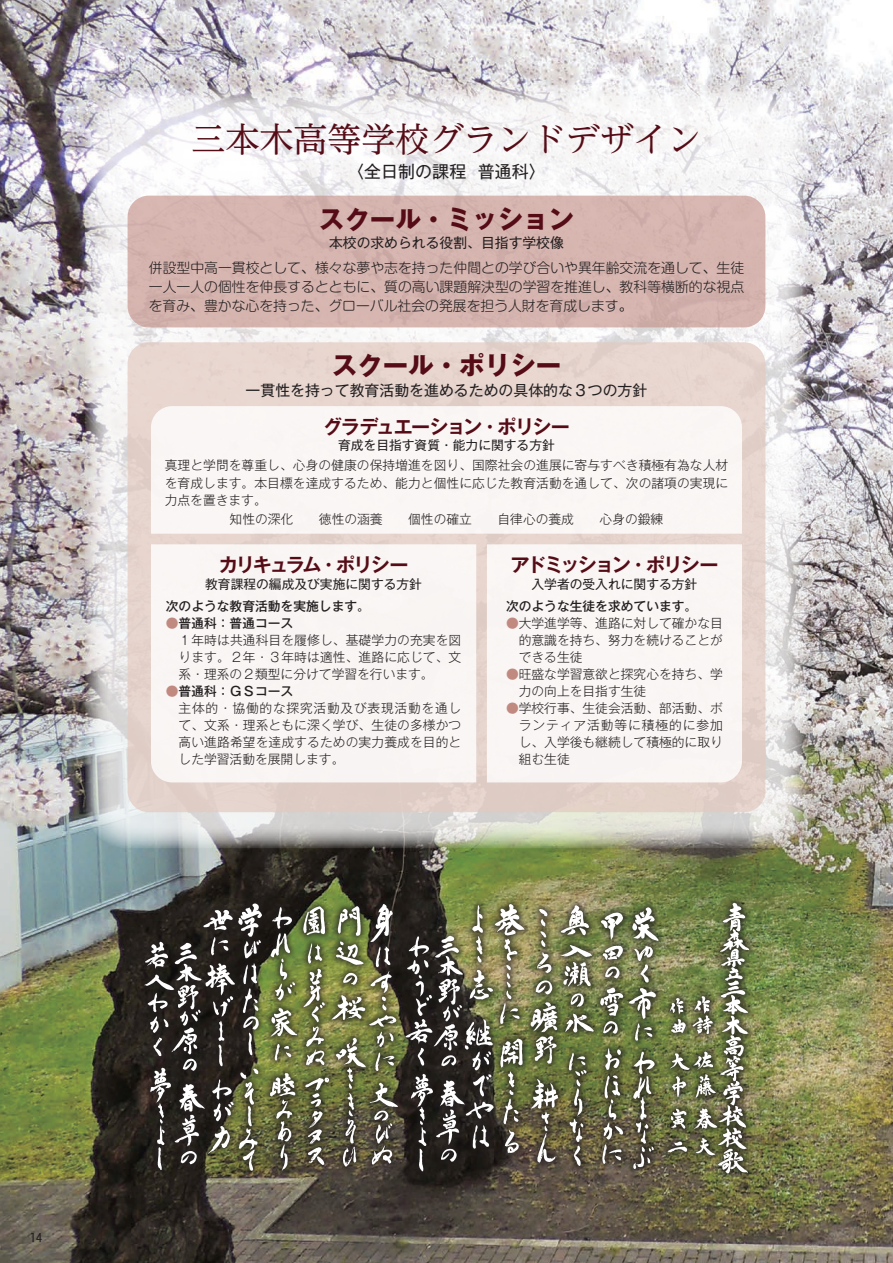
<style>
.page{position:relative;width:893px;height:1263px;background:#fff}
.page>*{position:absolute;margin:0;border:0;box-sizing:border-box;transform-origin:0 0}
.t1{font:34.05px "UD Reimin Pro";color:#550c16}
.t2{font:700 25.5px "Gothic MB101 Pro";color:#550c16}
.t3{font:700 19.2px "Gothic MB101 Pro De";letter-spacing:-.095em;color:#550c16}
.t4{font:16.95px "Gothic MB101 Pro";color:#231f20}
.t5{font:14.85px "Gothic MB101 Pro";color:#231f20}
.t6{font:300 13.8px/19.2px "Shin M Go Pro";color:#231f20;text-align:justify}
.t7{font:13.8px "Gothic MB101 Pro";color:#231f20}
.t8{font:300 12.75px/17px "Gothic MB101 Pro";letter-spacing:.005em;color:#231f20;text-align:justify}
.t9{font:12.75px "Gothic MB101 Pro";color:#231f20}
.t10{font:500 12.75px "Gothic MB101 Pro";color:#231f20}
.t11{font:11.7px "Hira Kaku Std N W5";color:#231f20}
.s1{font-weight:500;color:#c18a81}
.s2{font-weight:500}
</style>
<div class="page">
<img style="left:0;top:0;width:893px;height:1263px">
<svg style="left:85px;top:85px;width:723px;height:763px"></svg>
<div style="left:128px;top:196px;width:637px;height:131px;background:#d6b5af;border-radius:21px"></div>
<div style="left:128px;top:342px;width:637px;height:470px;background:#e7d5ce;border-radius:21px"></div>
<div style="left:487px;top:544px;width:255px;height:238px;background:#f9f6f4"></div>
<div style="left:151px;top:406px;width:591px;height:128px;background:#faf6f5"></div>
<div style="left:151px;top:544px;width:325px;height:238px;background:#f9f5f4"></div>
<img style="left:124px;top:893px;width:645px;height:289px">
<h1 class="t1" style="left:191px;top:112px;width:512px">三本木高等学校グランドデザイン</h1>
<h3 class="t4" style="left:347px;top:157px;width:200px">〈全日制の課程 普通科〉</h3>
<h2 class="t2" style="left:319px;top:198px;width:257px">スクール・ミッション</h2>
<p class="t7" style="left:329px;top:231px;width:236px">本校の求められる役割、目指す学校像</p>
<p class="t6" style="left:149px;top:256px;width:597px">併設型中高一貫校として、様々な夢や志を持った仲間との学び合いや異年齢交流を通して、生徒一人一人の個性を伸長するとともに、質の高い課題解決型の学習を推進し、教科等横断的な視点を育み、豊かな心を持った、グローバル社会の発展を担う人財を育成します。</p>
<h2 class="t2" style="left:332px;top:344px;width:231px">スクール・ポリシー</h2>
<p class="t5" style="left:246px;top:378px;width:403px">一貫性を持って教育活動を進めるための具体的な３つの方針</p>
<h3 class="t3" style="left:323px;top:410px;width:248px">グラデュエーション・ポリシー</h3>
<p class="t9" style="left:338px;top:435px;width:218px">育成を目指す資質・能力に関する方針</p>
<p class="t8" style="left:165px;top:455px;width:565px">真理と学問を尊重し、心身の健康の保持増進を図り、国際社会の進展に寄与すべき積極有為な人材を育成します。本目標を達成するため、能力と個性に応じた教育活動を通して、次の諸項の実現に力点を置きます。</p>
<p class="t8" style="left:230px;top:508px;width:435px">知性の深化　　徳性の涵養　　個性の確立　　自律心の養成　　心身の鍛練</p>
<h3 class="t3" style="left:219px;top:548px;width:191px">カリキュラム・ポリシー</h3>
<p class="t9" style="left:205px;top:573px;width:218px">教育課程の編成及び実施に関する方針</p>
<p class="t10" style="left:166px;top:595px;width:206px">次のような教育活動を実施します。</p>
<p class="t8" style="left:179px;top:613px;width:284px;text-align:left;text-indent:-13px"><span class="s1">●</span><span class="s2">普通科：普通コース<br></span>１年時は共通科目を履修し、基礎学力の充実を図ります。２年・３年時は適性、進路に応じて、文系・理系の２類型に分けて学習を行います。</p>
<p class="t8" style="left:179px;top:681px;width:284px;text-align:left;text-indent:-13px"><span class="s1">●</span><span class="s2">普通科：ＧＳコース<br></span>主体的・協働的な探究活動及び表現活動を通して、文系・理系ともに深く学び、生徒の多様かつ高い進路希望を達成するための実力養成を目的とした学習活動を展開します。</p>
<h3 class="t3" style="left:510px;top:548px;width:210px">アドミッション・ポリシー</h3>
<p class="t9" style="left:531px;top:573px;width:167px">入学者の受入れに関する方針</p>
<p class="t10" style="left:506px;top:595px;width:193px">次のような生徒を求めています。</p>
<p class="t8" style="left:519px;top:613px;width:206px;text-indent:-13px"><span class="s1">●</span>大学進学等、進路に対して確かな目的意識を持ち、努力を続けることができる生徒</p>
<p class="t8" style="left:519px;top:664px;width:206px;text-indent:-13px"><span class="s1">●</span>旺盛な学習意欲と探究心を持ち、学力の向上を目指す生徒</p>
<p class="t8" style="left:519px;top:698px;width:206px;text-indent:-13px"><span class="s1">●</span>学校行事、生徒会活動、部活動、ボランティア活動等に積極的に参加し、入学後も継続して積極的に取り組む生徒</p>
<p class="t11" style="left:30px;top:1228px;width:13px">14</p>
</div>
